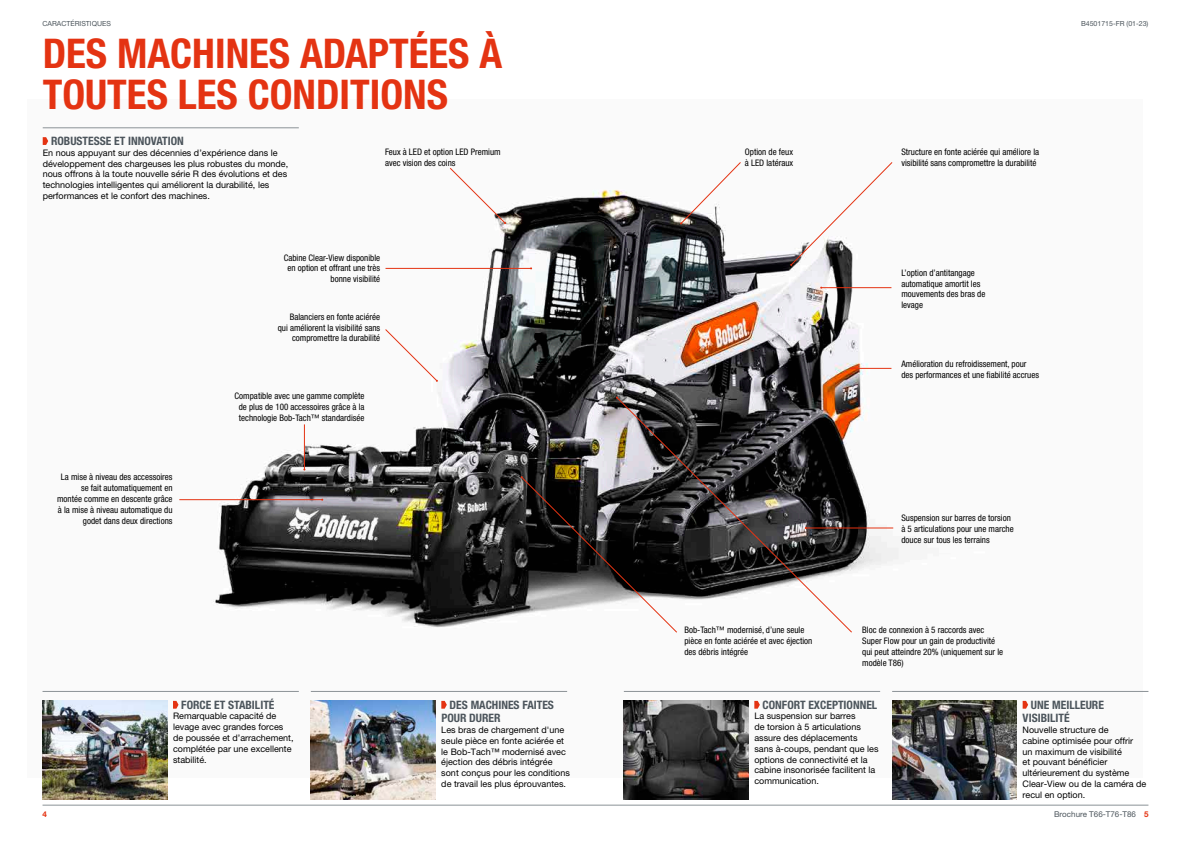
<style>
.page{position:relative;width:1191px;height:842px;background:#fff}
.page>*{position:absolute;margin:0;border:0;box-sizing:border-box;transform-origin:0 0}
.t1{font:700 condensed 41px/40.4px "Helvetica Neue LT Pro";color:#e43312}
.t2{font:700 condensed 11.6px/13.6px "Helvetica Neue LT Pro";color:#4c555c}
.t3{font:condensed 9px/10.8px "Helvetica Neue LT Pro";color:#000}
.t4{font:9px/10.8px "Helvetica Neue LT Pro";color:#000}
.t5{font:8px "Helvetica Neue LT Pro";color:#4c555c}
.t6{font:700 8px "Helvetica Neue LT Pro";color:#e43312}
.t7{font:7px "Helvetica Neue LT Pro";color:#4c555c}
.s1{font-weight:700;color:#e43312}
</style>
<div class="page">
<hr style="left:43px;top:805px;width:1105px;height:1px;background:#8b9296">
<img style="left:42px;top:127px;width:1100px;height:650px">
<svg style="left:680px;top:162px;width:61px;height:62px"></svg>
<svg style="left:790px;top:162px;width:102px;height:104px"></svg>
<svg style="left:385px;top:329px;width:53px;height:53px"></svg>
<hr style="left:304px;top:424px;width:1px;height:45px;background:#e43312">
<hr style="left:385px;top:268px;width:146px;height:1px;background:#e43312">
<svg style="left:450px;top:168px;width:56px;height:56px"></svg>
<hr style="left:821px;top:287px;width:70px;height:1px;background:#e43312">
<hr style="left:851px;top:368px;width:40px;height:1px;background:#e43312">
<hr style="left:805px;top:528px;width:88px;height:1px;background:#e43312">
<svg style="left:520px;top:476px;width:157px;height:157px"></svg>
<svg style="left:616px;top:397px;width:236px;height:235px"></svg>
<hr style="left:179px;top:499px;width:143px;height:1px;background:#e43312">
<hr style="left:43px;top:691px;width:256px;height:1px;background:#8b9296">
<hr style="left:624px;top:691px;width:256px;height:1px;background:#8b9296">
<hr style="left:311px;top:691px;width:256px;height:1px;background:#8b9296">
<img style="left:311px;top:700px;width:124px;height:99px">
<hr style="left:892px;top:691px;width:256px;height:1px;background:#8b9296">
<img style="left:43px;top:700px;width:124px;height:99px">
<img style="left:624px;top:700px;width:124px;height:99px">
<img style="left:892px;top:700px;width:125px;height:99px">
<svg style="left:441px;top:701px;width:6px;height:8px"></svg>
<svg style="left:173px;top:701px;width:5px;height:8px"></svg>
<hr style="left:43px;top:128px;width:256px;height:1px;background:#8b9296">
<svg style="left:43px;top:137px;width:5px;height:8px"></svg>
<svg style="left:1022px;top:701px;width:6px;height:8px"></svg>
<svg style="left:754px;top:701px;width:6px;height:8px"></svg>
<p class="t7" style="left:43px;top:19px;width:70px">CARACTÉRISTIQUES</p>
<p class="t7" style="left:1081px;top:19px;width:69px">B4501715-FR (01-23)</p>
<h1 class="t1" style="left:43px;top:33px;width:461px">DES MACHINES ADAPTÉES À<br>TOUTES LES CONDITIONS</h1>
<p class="t2" style="left:51px;top:134px;width:134px">ROBUSTESSE ET INNOVATION</p>
<p class="t4" style="left:43px;top:147px;width:247px">En nous appuyant sur des décennies d’expérience dans le développement des chargeuses les plus robustes du monde, nous offrons à la toute nouvelle série R des évolutions et des technologies intelligentes qui améliorent la durabilité, les performances et le confort des machines.</p>
<p class="t3" style="left:385px;top:146px;width:117px">Feux à LED et option LED Premium avec vision des coins</p>
<p class="t3" style="left:284px;top:252px;width:98px;text-align:right">Cabine Clear-View disponible en option et offrant une très bonne visibilité</p>
<p class="t3" style="left:278px;top:311px;width:104px;text-align:right">Balanciers en fonte aciérée qui améliorent la visibilité sans compromettre la durabilité</p>
<p class="t3" style="left:57px;top:472px;width:117px;text-align:right">La mise à niveau des accessoires se fait automatiquement en montée comme en descente grâce à la mise à niveau automatique du godet dans deux directions</p>
<p class="t3" style="left:235px;top:390px;width:131px;text-align:center">Compatible avec une gamme complète de plus de 100 accessoires grâce à la technologie Bob-Tach™ standardisée</p>
<p class="t2" style="left:181px;top:698px;width:95px">FORCE ET STABILITÉ</p>
<p class="t4" style="left:173px;top:711px;width:122px">Remarquable capacité de levage avec grandes forces de poussée et d’arrachement, complétée par une excellente stabilité.</p>
<p class="t2" style="left:441px;top:698px;width:114px;text-indent:8px">DES MACHINES FAITES<br>POUR DURER</p>
<p class="t4" style="left:441px;top:724px;width:130px">Les bras de chargement d'une seule pièce en fonte aciérée et le Bob-Tach™ modernisé avec éjection des débris intégrée sont conçus pour les conditions de travail les plus éprouvantes.</p>
<p class="t3" style="left:745px;top:146px;width:50px">Option de feux à LED latéraux</p>
<p class="t3" style="left:901px;top:146px;width:139px">Structure en fonte aciérée qui améliore la visibilité sans compromettre la durabilité</p>
<p class="t3" style="left:901px;top:267px;width:85px">L’option d’antitangage automatique amortit les mouvements des bras de levage</p>
<p class="t3" style="left:901px;top:359px;width:139px">Amélioration du refroidissement, pour des performances et une fiabilité accrues</p>
<p class="t3" style="left:901px;top:512px;width:114px">Suspension sur barres de torsion à 5 articulations pour une marche douce sur tous les terrains</p>
<p class="t3" style="left:684px;top:624px;width:129px">Bob-Tach™ modernisé, d’une seule pièce en fonte aciérée et avec éjection des débris intégrée</p>
<p class="t3" style="left:862px;top:624px;width:142px">Bloc de connexion à 5 raccords avec<br>Super Flow pour un gain de productivité qui peut atteindre 20% (uniquement sur le modèle T86)</p>
<p class="t2" style="left:762px;top:698px;width:116px">CONFORT EXCEPTIONNEL</p>
<p class="t4" style="left:754px;top:711px;width:126px">La suspension sur barres<br>de torsion à 5 articulations assure des déplacements sans à-coups, pendant que les options de connectivité et la cabine insonorisée facilitent la communication.</p>
<p class="t2" style="left:1022px;top:698px;width:83px;text-indent:8px">UNE MEILLEURE<br>VISIBILITÉ</p>
<p class="t4" style="left:1022px;top:724px;width:125px">Nouvelle structure de<br>cabine optimisée pour offrir<br>un maximum de visibilité<br>et pouvant bénéficier ultérieurement du système<br>Clear-View ou de la caméra de recul en option.</p>
<p class="t6" style="left:43px;top:809px;width:6px">4</p>
<p class="t5" style="left:1054px;top:810px;width:96px">Brochure T66-T76-T86 <span class="s1">5</span></p>
</div>
